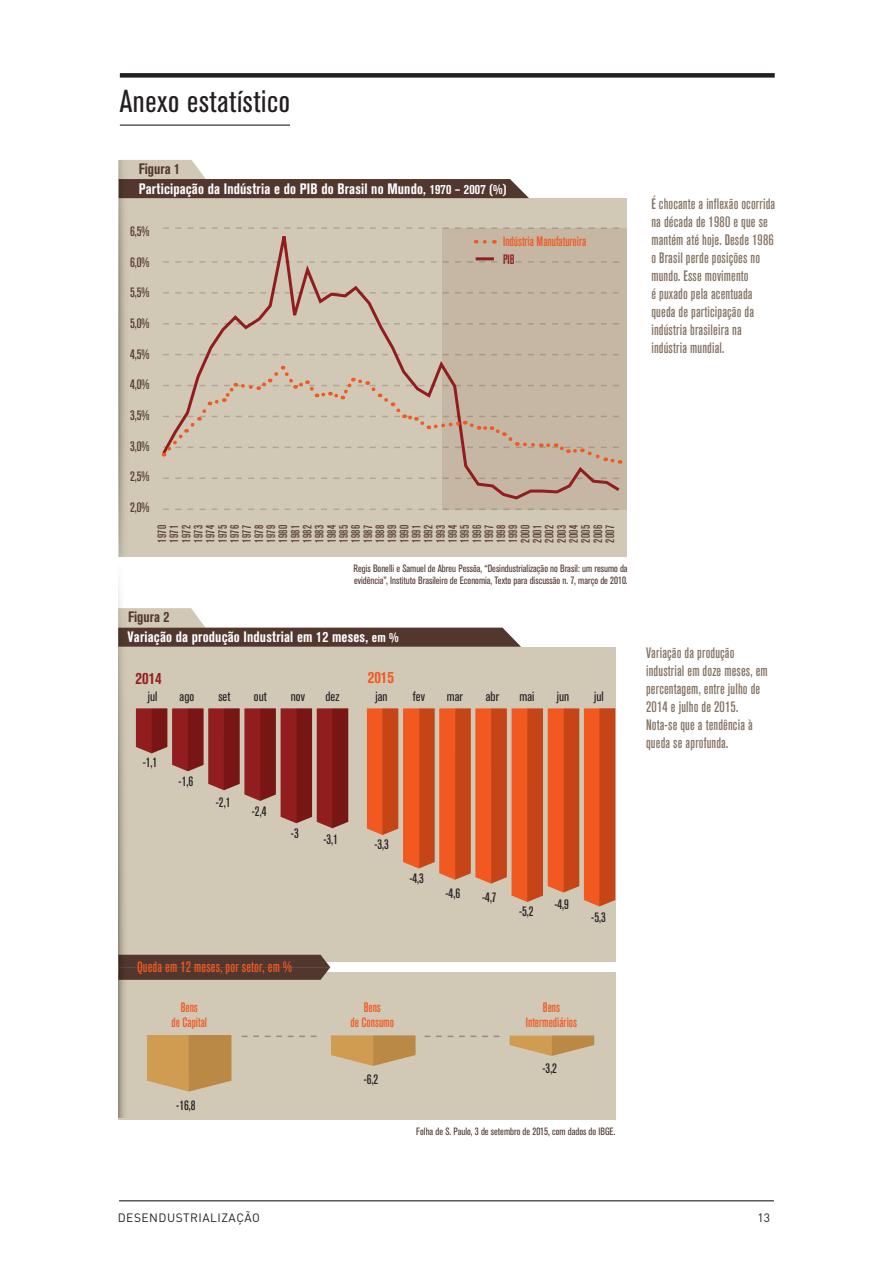
<style>
.page{position:relative;width:893px;height:1263px;background:#fff}
.page>*{position:absolute;margin:0;border:0;box-sizing:border-box;transform-origin:0 0}
.t1{font:condensed 31.5px "Akzidenz Grotesk BQ";letter-spacing:.02em;color:#231f20}
.t2{font:700 condensed 16.5px "Akzidenz Grotesk BQ";color:#921d1e}
.t3{font:700 condensed 16.5px "Akzidenz Grotesk BQ";color:#f15921}
.t4{font:500 condensed 15px/18px "Akzidenz Grotesk BQ";letter-spacing:.01em;color:#857362}
.t5{font:700 condensed 15px/20.1px "Akzidenz Grotesk BQ";letter-spacing:.01em;color:#fff}
.t6{font:500 condensed 15px "Akzidenz Grotesk BQ";letter-spacing:.01em;color:#f15921}
.t7{font:500 condensed 13.5px/15px "Akzidenz Grotesk BQ";color:#f15921;text-align:center}
.t8{font:500 condensed 13.5px "Akzidenz Grotesk BQ";color:#231f20}
.t9{font:500 condensed 13.5px "Akzidenz Grotesk BQ";color:#52372f}
.t10{font:condensed 13.5px "Akzidenz Grotesk BQ";color:#231f20}
.t11{font:500 condensed 13.5px "Akzidenz Grotesk BQ";color:#921d1e}
.t12{font:500 condensed 12px/12.1px "Akzidenz Grotesk BQ";letter-spacing:.04em;color:#52372f;text-align:justify}
.t13{font:12px "DIN Pro";letter-spacing:.04em;color:#231f20}
.t14{font:condensed 10.5px/12px "Akzidenz Grotesk BQ";color:#52372f}
.s1{color:#52372f}
.s2{font-size:13.5px}
</style>
<div class="page">
<hr style="left:119px;top:1200px;width:655px;height:1px;background:#231f20">
<svg style="left:118px;top:581px;width:497px;height:539px;background:#cca994"></svg>
<svg style="left:119px;top:160px;width:502px;height:397px;background:#cabcac"></svg>
<hr style="left:476px;top:257px;width:18px;height:3px;background:#921d1e">
<div style="left:120px;top:73px;width:655px;height:5px;background:#231f20"></div>
<hr style="left:120px;top:125px;width:170px;height:1px;background:#231f20">
<h1 class="t1" style="left:120px;top:83px;width:172px">Anexo estatístico</h1>
<p class="t5" style="left:139px;top:159px;width:369px"><span class="s1">Figura 1<br></span>Participação da Indústria e do PIB do Brasil no Mundo, <span class="s2">1970 – 2007 (%)</span></p>
<p class="t9" style="left:130px;top:224px;width:21px">6,5%</p>
<p class="t9" style="left:130px;top:254px;width:21px">6,0%</p>
<p class="t9" style="left:130px;top:285px;width:21px">5,5%</p>
<p class="t9" style="left:130px;top:316px;width:21px">5,0%</p>
<p class="t9" style="left:130px;top:346px;width:21px">4,5%</p>
<p class="t9" style="left:130px;top:377px;width:21px">4,0%</p>
<p class="t9" style="left:130px;top:408px;width:21px">3,5%</p>
<p class="t9" style="left:130px;top:438px;width:21px">3,0%</p>
<p class="t9" style="left:130px;top:469px;width:21px">2,5%</p>
<p class="t9" style="left:130px;top:500px;width:21px">2,0%</p>
<p class="t7" style="left:503px;top:233px;width:85px">Indústria Manufatureira</p>
<p class="t11" style="left:503px;top:251px;width:13px">PIB</p>
<p class="t12" style="left:156px;top:543px;width:20px;rotate:-90deg">1970<br>1971<br>1972<br>1973<br>1974<br>1975<br>1976<br>1977<br>1978<br>1979<br>1980<br>1981<br>1982<br>1983<br>1984<br>1985<br>1986<br>1987<br>1988<br>1989<br>1990<br>1991<br>1992<br>1993<br>1994<br>1995<br>1996<br>1997<br>1998<br>1999<br>2000<br>2001<br>2002<br>2003<br>2004<br>2005<br>2006<br>2007</p>
<p class="t14" style="left:354px;top:563px;width:276px">Regis Bonelli e Samuel de Abreu Pessôa, “Desindustrialização no Brasil: um resumo da evidência”, Instituto Brasileiro de Economia, Texto para discussão n. 7, março de 2010.</p>
<p class="t5" style="left:128px;top:607px;width:273px"><span class="s1">Figura 2<br></span>Variação da produção Industrial em 12 meses, <span class="s2">em %</span></p>
<p class="t2" style="left:136px;top:668px;width:28px">2014</p>
<p class="t3" style="left:368px;top:667px;width:28px">2015</p>
<p class="t10" style="left:148px;top:689px;width:11px">jul</p>
<p class="t10" style="left:180px;top:689px;width:16px">ago</p>
<p class="t10" style="left:218px;top:689px;width:14px">set</p>
<p class="t10" style="left:254px;top:689px;width:14px">out</p>
<p class="t10" style="left:291px;top:689px;width:16px">nov</p>
<p class="t10" style="left:326px;top:689px;width:15px">dez</p>
<p class="t10" style="left:375px;top:689px;width:14px">jan</p>
<p class="t10" style="left:413px;top:689px;width:14px">fev</p>
<p class="t10" style="left:447px;top:689px;width:18px">mar</p>
<p class="t10" style="left:486px;top:689px;width:15px">abr</p>
<p class="t10" style="left:519px;top:689px;width:16px">mai</p>
<p class="t10" style="left:557px;top:689px;width:14px">jun</p>
<p class="t10" style="left:594px;top:689px;width:11px">jul</p>
<p class="t8" style="left:143px;top:755px;width:16px">-1,1</p>
<p class="t8" style="left:179px;top:773px;width:16px">-1,6</p>
<p class="t8" style="left:216px;top:794px;width:16px">-2,1</p>
<p class="t8" style="left:252px;top:803px;width:16px">-2,4</p>
<p class="t8" style="left:291px;top:826px;width:9px">-3</p>
<p class="t8" style="left:323px;top:832px;width:16px">-3,1</p>
<p class="t8" style="left:374px;top:837px;width:16px">-3,3</p>
<p class="t8" style="left:409px;top:871px;width:16px">-4,3</p>
<p class="t8" style="left:446px;top:885px;width:16px">-4,6</p>
<p class="t8" style="left:482px;top:890px;width:16px">-4,7</p>
<p class="t8" style="left:519px;top:903px;width:16px">-5,2</p>
<p class="t8" style="left:554px;top:897px;width:16px">-4,9</p>
<p class="t8" style="left:591px;top:909px;width:16px">-5,3</p>
<p class="t6" style="left:137px;top:958px;width:156px">Queda em 12 meses, por setor, em %</p>
<p class="t7" style="left:171px;top:1000px;width:37px">Bens<br>de Capital</p>
<p class="t7" style="left:351px;top:1000px;width:45px">Bens<br>de Consumo</p>
<p class="t7" style="left:526px;top:1000px;width:53px">Bens<br>Intermediários</p>
<p class="t8" style="left:176px;top:1098px;width:21px">-16,8</p>
<p class="t8" style="left:364px;top:1071px;width:16px">-6,2</p>
<p class="t8" style="left:542px;top:1061px;width:16px">-3,2</p>
<p class="t14" style="left:416px;top:1126px;width:201px">Folha de S. Paulo, 3 de setembro de 2015, com dados do IBGE.</p>
<p class="t4" style="left:651px;top:194px;width:125px">É chocante a inflexão ocorrida na década de 1980 e que se mantém até hoje. Desde 1986 o Brasil perde posições no mundo. Esse movimento<br>é puxado pela acentuada queda de participação da indústria brasileira na indústria mundial.</p>
<p class="t4" style="left:646px;top:644px;width:123px">Variação da produção industrial em doze meses, em percentagem, entre julho de<br>2014 e julho de 2015.<br>Nota-se que a tendência à queda se aprofunda.</p>
<p class="t13" style="left:118px;top:1208px;width:144px">DESENDUSTRIALIZAÇÃO</p>
<p class="t13" style="left:757px;top:1208px;width:14px">13</p>
</div>
